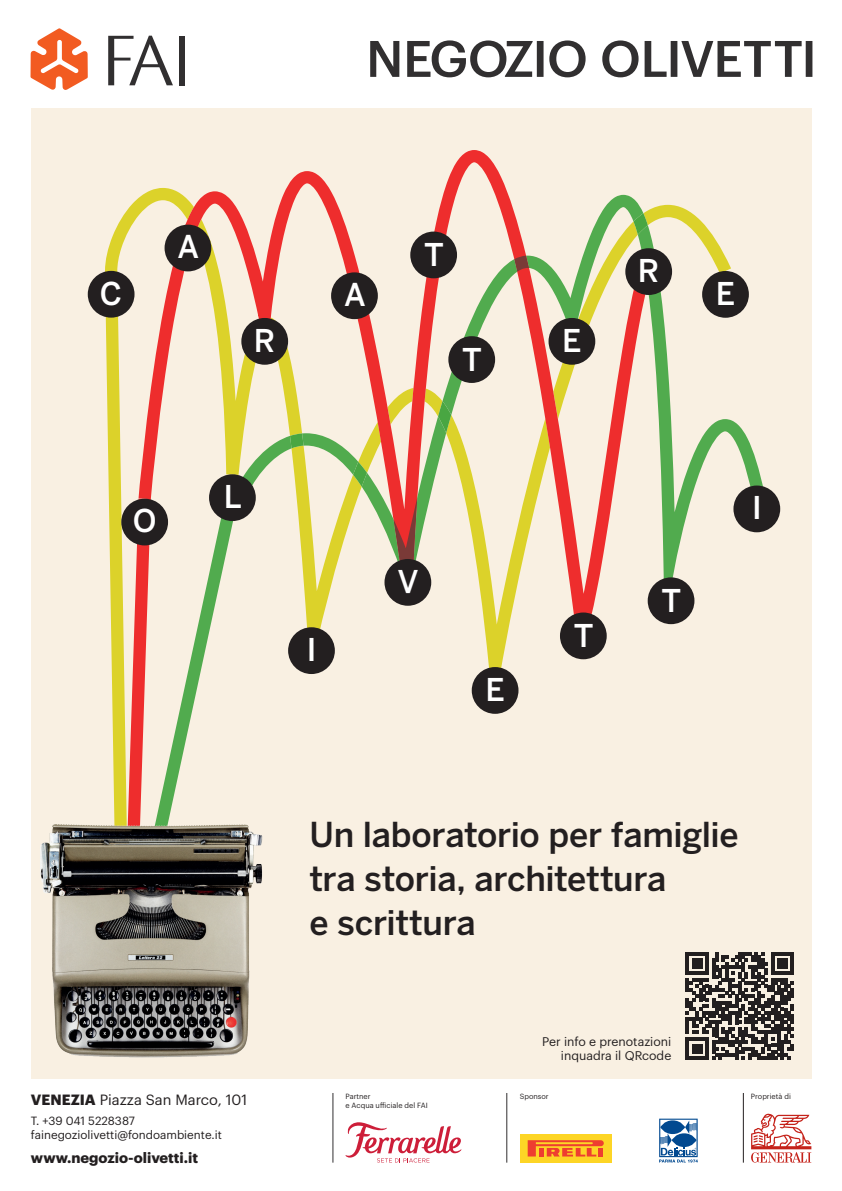
<style>
.page{position:relative;width:842px;height:1191px;background:#fff}
.page>*{position:absolute;margin:0;border:0;box-sizing:border-box;transform-origin:0 0}
.t1{font:500 34.1px/44.2px "Benton Sans";letter-spacing:-.01em;color:#231f20}
.t2{font:500 31.1px "Benton Sans";color:#fff}
.t3{font:14.6px "Graphik";color:#231f20}
.t4{font:700 14.6px "Graphik";color:#231f20}
.t5{font:12.3px/14.7px "Graphik";color:#231f20;text-align:right}
.t6{font:11.7px/14px "Graphik";color:#231f20}
.t7{font:7.4px/8.8px "Graphik";color:#231f20}
.s1{font-weight:700}
</style>
<div class="page">
<div style="left:31px;top:108px;width:780px;height:970px;background:#f9f0e2"></div>
<svg style="left:105px;top:197px;width:578px;height:602px"></svg>
<svg style="left:127px;top:498px;width:109px;height:301px"></svg>
<div style="left:88px;top:271px;width:47px;height:47px;background:#231f20;border-radius:50%"></div>
<svg style="left:139px;top:150px;width:511px;height:507px"></svg>
<svg style="left:234px;top:195px;width:531px;height:426px"></svg>
<svg style="left:290px;top:213px;width:358px;height:273px"></svg>
<svg style="left:393px;top:256px;width:257px;height:314px"></svg>
<div style="left:121px;top:499px;width:47px;height:46px;background:#231f20;border-radius:50%"></div>
<div style="left:209px;top:474px;width:47px;height:47px;background:#231f20;border-radius:50%"></div>
<div style="left:288px;top:627px;width:47px;height:47px;background:#231f20;border-radius:50%"></div>
<div style="left:733px;top:485px;width:47px;height:47px;background:#231f20;border-radius:50%"></div>
<div style="left:384px;top:559px;width:47px;height:47px;background:#231f20;border-radius:50%"></div>
<div style="left:241px;top:318px;width:47px;height:47px;background:#231f20;border-radius:50%"></div>
<div style="left:625px;top:248px;width:47px;height:47px;background:#231f20;border-radius:50%"></div>
<div style="left:165px;top:225px;width:46px;height:46px;background:#231f20;border-radius:50%"></div>
<div style="left:331px;top:272px;width:47px;height:47px;background:#231f20;border-radius:50%"></div>
<div style="left:410px;top:231px;width:47px;height:47px;background:#231f20;border-radius:50%"></div>
<div style="left:448px;top:336px;width:47px;height:47px;background:#231f20;border-radius:50%"></div>
<div style="left:560px;top:612px;width:47px;height:47px;background:#231f20;border-radius:50%"></div>
<div style="left:648px;top:577px;width:46px;height:47px;background:#231f20;border-radius:50%"></div>
<div style="left:548px;top:318px;width:47px;height:47px;background:#231f20;border-radius:50%"></div>
<div style="left:472px;top:667px;width:46px;height:47px;background:#231f20;border-radius:50%"></div>
<div style="left:702px;top:271px;width:47px;height:47px;background:#231f20;border-radius:50%"></div>
<svg style="left:108px;top:36px;width:65px;height:49px"></svg>
<div style="left:179px;top:36px;width:6px;height:49px;background:#312f30"></div>
<svg style="left:31px;top:28px;width:57px;height:61px"></svg>
<svg style="left:370px;top:40px;width:442px;height:37px"></svg>
<hr style="left:743px;top:1093px;width:1px;height:69px;background:#231f20">
<svg style="left:751px;top:1113px;width:60px;height:49px"></svg>
<svg style="left:686px;top:952px;width:108px;height:108px"></svg>
<img style="left:40px;top:799px;width:223px;height:259px">
<hr style="left:333px;top:1093px;width:1px;height:69px;background:#312f30">
<svg style="left:345px;top:1122px;width:116px;height:40px"></svg>
<hr style="left:507px;top:1093px;width:1px;height:69px;background:#312f30">
<svg style="left:659px;top:1118px;width:39px;height:44px"></svg>
<div style="left:520px;top:1134px;width:92px;height:28px;background:#fdd526"></div>
<svg style="left:528px;top:1140px;width:76px;height:16px"></svg>
<p class="t2" style="left:100px;top:274px;width:24px">C</p>
<p class="t2" style="left:177px;top:228px;width:23px">A</p>
<p class="t2" style="left:254px;top:321px;width:23px">R</p>
<p class="t2" style="left:344px;top:276px;width:23px">A</p>
<p class="t2" style="left:424px;top:236px;width:21px">T</p>
<p class="t2" style="left:462px;top:340px;width:21px">T</p>
<p class="t2" style="left:133px;top:502px;width:25px">O</p>
<p class="t2" style="left:224px;top:477px;width:20px">L</p>
<p class="t2" style="left:307px;top:630px;width:11px">I</p>
<p class="t2" style="left:398px;top:562px;width:23px">V</p>
<p class="t2" style="left:485px;top:670px;width:21px">E</p>
<p class="t2" style="left:562px;top:321px;width:21px">E</p>
<p class="t2" style="left:638px;top:251px;width:23px">R</p>
<p class="t2" style="left:716px;top:274px;width:21px">E</p>
<p class="t2" style="left:574px;top:617px;width:21px">T</p>
<p class="t2" style="left:662px;top:581px;width:21px">T</p>
<p class="t2" style="left:752px;top:489px;width:11px">I</p>
<p class="t3" style="left:31px;top:1088px;width:218px"><span class="s1">VENEZIA</span> Piazza San Marco, 101</p>
<p class="t6" style="left:31px;top:1112px;width:193px">T. +39 041 5228387 fainegoziolivetti@fondoambiente.it</p>
<p class="t4" style="left:31px;top:1146px;width:169px">www.negozio-olivetti.it</p>
<p class="t1" style="left:309px;top:812px;width:431px">Un laboratorio per famiglie tra storia, architettura<br>e scrittura</p>
<p class="t5" style="left:542px;top:1032px;width:131px">Per info e prenotazioni inquadra il QRcode</p>
<p class="t7" style="left:345px;top:1091px;width:84px">Partner<br>e Acqua ufficiale del FAI</p>
<p class="t7" style="left:520px;top:1091px;width:30px">Sponsor</p>
<p class="t7" style="left:751px;top:1091px;width:41px">Proprietà di</p>
</div>
